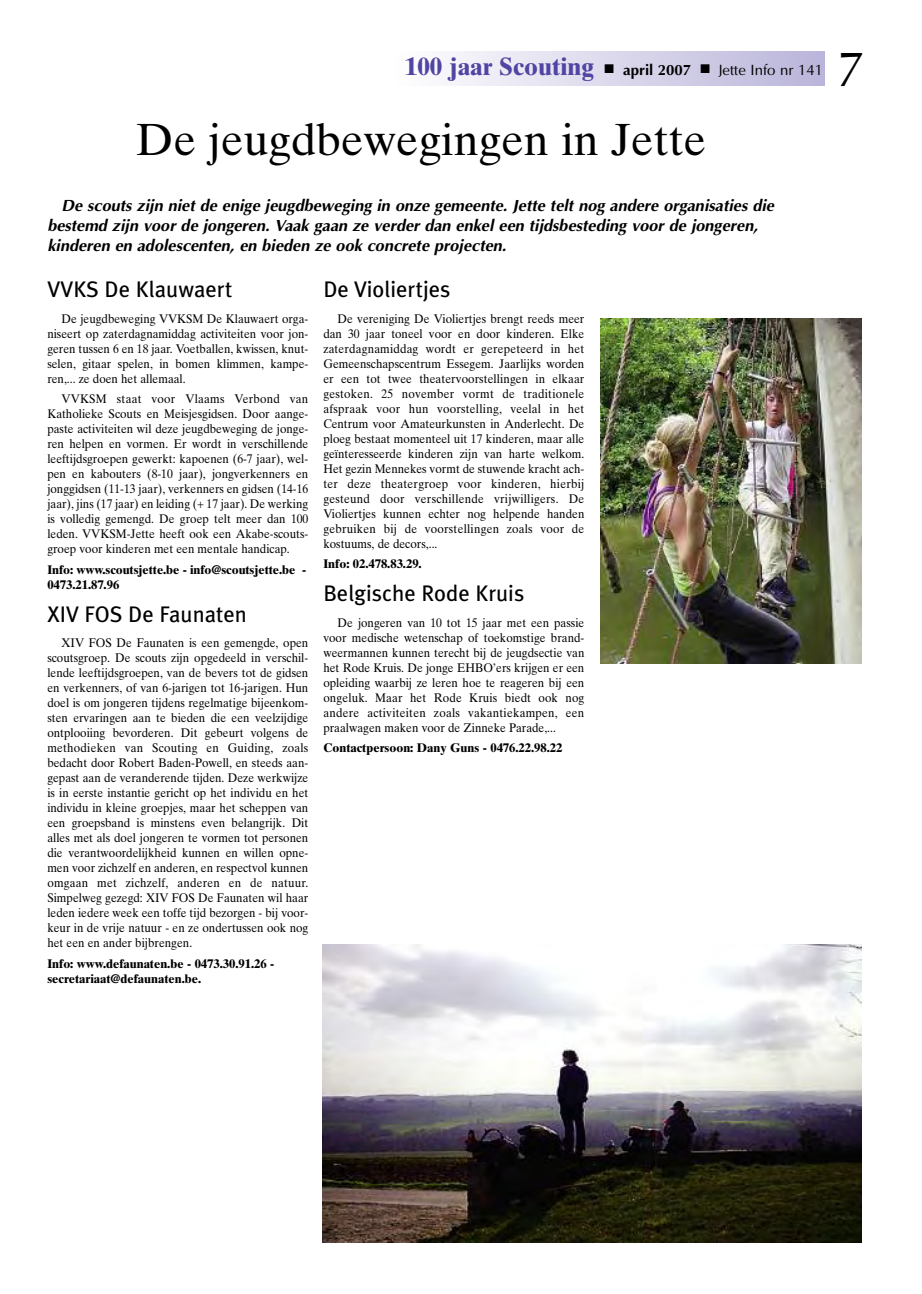
<style>
.page{position:relative;width:922px;height:1294px;background:#fff}
.page>*{position:absolute;margin:0;border:0;box-sizing:border-box;transform-origin:0 0}
.t1{font:49.25px "Optima";color:#000}
.t2{font:45px "Times Ten";color:#000}
.t3{font:700 25px "Times Ten";color:#5145a3}
.t4{font:22.5px "Meta Plus";color:#000}
.t5{font:italic 700 16.25px/20px "Optima";color:#000}
.t6{font:12.5px/15px "Times Ten";color:#000;text-align:justify;scale:.93 1}
.t7{font:700 12.5px/15px "Times Ten";color:#000}
.s1{color:#000}
.s2{font-family:"Optima";font-size:15px;color:#000}
.s3{font-family:"Optima";font-weight:400;font-size:15px;color:#000}
</style>
<div class="page">
<div style="left:395px;top:51px;width:429px;height:34px;background:linear-gradient(to right,#fefeff,#bab5da)"></div>
<img style="left:600px;top:319px;width:261px;height:344px">
<img style="left:322px;top:944px;width:539px;height:298px">
<h3 class="t3" style="left:405px;top:57px;width:419px">100 jaar Scouting <span class="s1">■</span> <span class="s2">april 2007</span> <span class="s1">■</span> <span class="s3">Jette Info nr 141</span></h3>
<h1 class="t1" style="left:836px;top:40px;width:29px">7</h1>
<h2 class="t2" style="left:136px;top:123px;width:571px">De jeugdbewegingen in Jette</h2>
<p class="t5" style="left:47px;top:195px;width:728px;text-indent:14px">De scouts zijn niet de enige jeugdbeweging in onze gemeente. Jette telt nog andere organisaties die bestemd zijn voor de jongeren. Vaak gaan ze verder dan enkel een tijdsbesteding voor de jongeren, kinderen en adolescenten, en bieden ze ook concrete projecten.</p>
<h3 class="t4" style="left:47px;top:276px;width:186px">VVKS De Klauwaert</h3>
<p class="t6" style="left:47px;top:312px;width:282px;text-indent:14px">De jeugdbeweging VVKSM De Klauwaert orga&shy;niseert op zaterdagnamiddag activiteiten voor jon&shy;geren tussen 6 en 18 jaar. Voetballen, kwissen, knut&shy;selen, gitaar spelen, in bomen klimmen, kampe&shy;ren,... ze doen het allemaal.</p>
<p class="t6" style="left:47px;top:392px;width:282px;text-indent:14px">VVKSM staat voor Vlaams Verbond van Katholieke Scouts en Meisjesgidsen. Door aange&shy;paste activiteiten wil deze jeugdbeweging de jonge&shy;ren helpen en vormen. Er wordt in verschillende leeftijdsgroepen gewerkt: kapoenen (6-7 jaar), wel&shy;pen en kabouters (8-10 jaar), jongverkenners en jonggidsen (11-13 jaar), verkenners en gidsen (14-16 jaar), jins (17 jaar) en leiding (+ 17 jaar). De werking is volledig gemengd. De groep telt meer dan 100 leden. VVKSM-Jette heeft ook een Akabe-scouts&shy;groep voor kinderen met een mentale handicap.</p>
<p class="t7" style="left:47px;top:563px;width:260px">Info: www.scoutsjette.be - info@scoutsjette.be -<br>0473.21.87.96</p>
<h3 class="t4" style="left:47px;top:600px;width:201px">XIV FOS De Faunaten</h3>
<p class="t6" style="left:47px;top:636px;width:282px;text-indent:14px">XIV FOS De Faunaten is een gemengde, open scoutsgroep. De scouts zijn opgedeeld in verschil&shy;lende leeftijdsgroepen, van de bevers tot de gidsen en verkenners, of van 6-jarigen tot 16-jarigen. Hun doel is om jongeren tijdens regelmatige bijeenkom&shy;sten ervaringen aan te bieden die een veelzijdige ontplooiing bevorderen. Dit gebeurt volgens de methodieken van Scouting en Guiding, zoals bedacht door Robert Baden-Powell, en steeds aan&shy;gepast aan de veranderende tijden. Deze werkwijze is in eerste instantie gericht op het individu en het individu in kleine groepjes, maar het scheppen van een groepsband is minstens even belangrijk. Dit alles met als doel jongeren te vormen tot personen die verantwoordelijkheid kunnen en willen opne&shy;men voor zichzelf en anderen, en respectvol kunnen omgaan met zichzelf, anderen en de natuur.<br>Simpelweg gezegd: XIV FOS De Faunaten wil haar leden iedere week een toffe tijd bezorgen - bij voor&shy;keur in de vrije natuur - en ze ondertussen ook nog het een en ander bijbrengen.</p>
<p class="t7" style="left:47px;top:957px;width:228px">Info: www.defaunaten.be - 0473.30.91.26 - secretariaat@defaunaten.be.</p>
<h3 class="t4" style="left:323px;top:276px;width:129px">De Violiertjes</h3>
<p class="t6" style="left:323px;top:312px;width:282px;text-indent:14px">De vereniging De Violiertjes brengt reeds meer dan 30 jaar toneel voor en door kinderen. Elke zaterdagnamiddag wordt er gerepeteerd in het Gemeenschapscentrum Essegem. Jaarlijks worden er een tot twee theatervoorstellingen in elkaar gestoken. 25 november vormt de traditionele afspraak voor hun voorstelling, veelal in het Centrum voor Amateurkunsten in Anderlecht. De ploeg bestaat momenteel uit 17 kinderen, maar alle geïnteresseerde kinderen zijn van harte welkom.<br>Het gezin Mennekes vormt de stuwende kracht ach&shy;ter deze theatergroep voor kinderen, hierbij gesteund door verschillende vrijwilligers. De Violiertjes kunnen echter nog helpende handen gebruiken bij de voorstellingen zoals voor de kostuums, de decors,...</p>
<p class="t7" style="left:323px;top:558px;width:100px">Info: 02.478.83.29.</p>
<h3 class="t4" style="left:323px;top:580px;width:202px">Belgische Rode Kruis</h3>
<p class="t6" style="left:323px;top:616px;width:282px;text-indent:14px">De jongeren van 10 tot 15 jaar met een passie voor medische wetenschap of toekomstige brand&shy;weermannen kunnen terecht bij de jeugdsectie van het Rode Kruis. De jonge EHBO’ers krijgen er een opleiding waarbij ze leren hoe te reageren bij een ongeluk. Maar het Rode Kruis biedt ook nog andere activiteiten zoals vakantiekampen, een praalwagen maken voor de Zinneke Parade,...</p>
<p class="t7" style="left:323px;top:742px;width:240px">Contactpersoon: Dany Guns - 0476.22.98.22</p>
</div>
